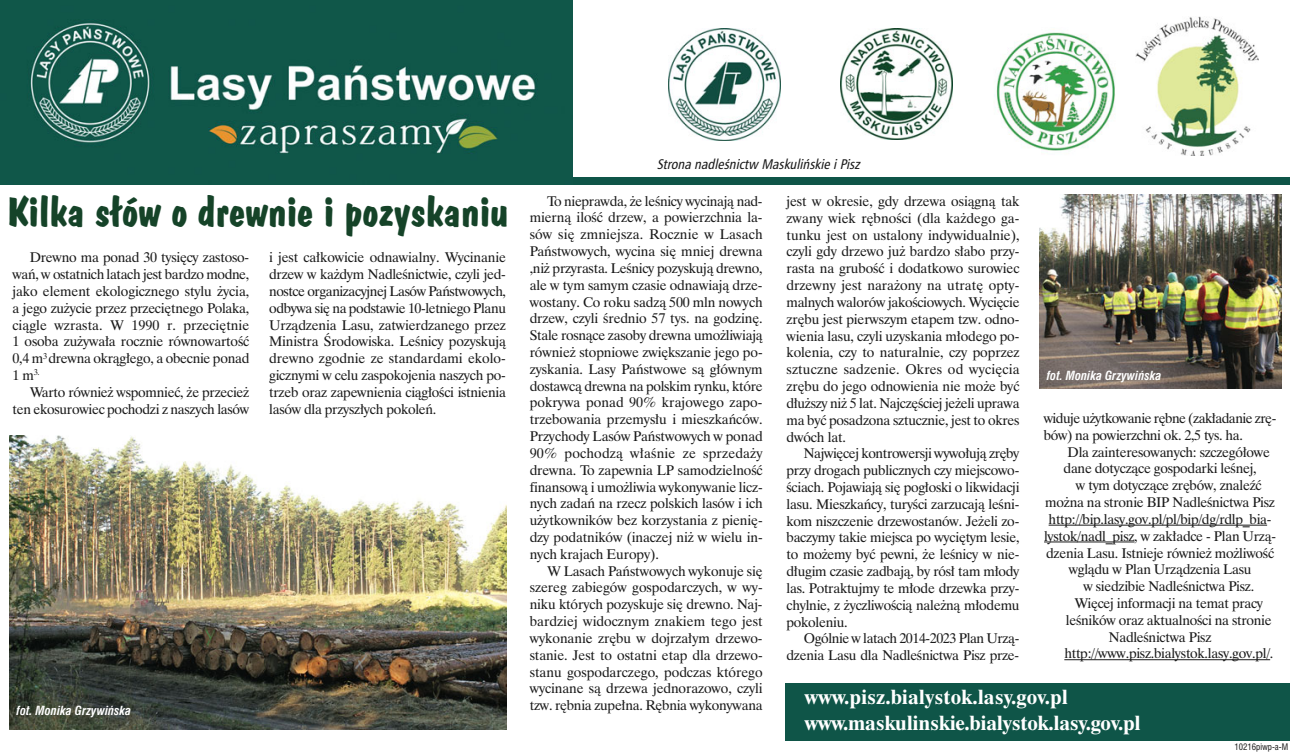
<style>
.page{position:relative;width:1290px;height:755px;background:#fff}
.page>*{position:absolute;margin:0;border:0;box-sizing:border-box;transform-origin:0 0}
.t1{font:42px "Dom Bold EU";color:#154328;scale:1.05 1}
.t2{font:700 21px/26.2px "Dutch 801 EU";letter-spacing:-.015em;color:#fff}
.t3{font:14px/16.8px "Dutch 801 EU";letter-spacing:-.02em;color:#1a1a1a;text-align:justify}
.t4{font:italic 14px "Humnst 777 Cn EU";color:#1a1a1a}
.t5{font:italic 700 12.25px "Swis 721 Cn EU";color:#fff}
.t6{font:8.75px "Swis 721 Cn EU";color:#1a1a1a}
</style>
<div class="page">
<img style="left:1135px;top:16px;width:124px;height:139px">
<img style="left:840px;top:28px;width:112px;height:112px">
<img style="left:994px;top:32px;width:122px;height:119px">
<img style="left:669px;top:29px;width:111px;height:111px">
<div style="left:454px;top:177px;width:836px;height:8px;background:#0f5548"></div>
<img style="left:1px;top:0;width:571px;height:185px">
<div style="left:785px;top:683px;width:505px;height:57px;background:#0f5548"></div>
<img style="left:9px;top:435px;width:498px;height:293px">
<hr style="left:1048px;top:524px;width:219px;height:1px;background:#1a1a1a">
<hr style="left:1044px;top:541px;width:90px;height:1px;background:#1a1a1a">
<hr style="left:1064px;top:658px;width:206px;height:1px;background:#1a1a1a">
<img style="left:1040px;top:194px;width:241px;height:194px">
<h1 class="t1" style="left:7px;top:187px;width:479px">Kilka słów o drewnie i pozyskaniu</h1>
<p class="t3" style="left:13px;top:250px;width:238px;text-indent:17px">Drewno ma ponad 30 tysięcy zastoso&shy;wań, w ostatnich latach jest bardzo modne, jako element ekologicznego stylu życia, a jego zużycie przez przeciętnego Polaka, ciągle wzrasta. W 1990 r. przeciętnie 1 osoba zużywała rocznie równowartość 0,4 m<sup>3</sup> drewna okrągłego, a obecnie ponad 1 m<sup>3.</sup></p>
<p class="t3" style="left:13px;top:385px;width:238px;text-align:right">Warto również wspomnieć, że przecież ten ekosurowiec pochodzi z naszych lasów</p>
<p class="t3" style="left:269px;top:250px;width:238px">i jest całkowicie odnawialny. Wycinanie drzew w każdym Nadleśnictwie, czyli jed&shy;nostce organizacyjnej Lasów Państwowych, odbywa się na podstawie 10-letniego Planu Urządzenia Lasu, zatwierdzanego przez Ministra Środowiska. Leśnicy pozyskują drewno zgodnie ze standardami ekolo&shy;gicznymi w celu zaspokojenia naszych po&shy;trzeb oraz zapewnienia ciągłości istnienia lasów dla przyszłych pokoleń.</p>
<p class="t5" style="left:17px;top:702px;width:116px">fot. Monika Grzywińska</p>
<p class="t4" style="left:657px;top:156px;width:207px">Strona nadleśnictw Maskulińskie i Pisz</p>
<p class="t3" style="left:530px;top:193px;width:234px;text-indent:17px">To nieprawda, że leśnicy wycinają nad&shy;mierną ilość drzew, a powierzchnia la&shy;sów się zmniejsza. Rocznie w Lasach Państwowych, wycina się mniej drewna ,niż przyrasta. Leśnicy pozyskują drewno, ale w tym samym czasie odnawiają drze&shy;wostany. Co roku sadzą 500 mln nowych drzew, czyli średnio 57 tys. na godzinę.<br>Stale rosnące zasoby drewna umożliwiają również stopniowe zwiększanie jego po&shy;zyskania. Lasy Państwowe są głównym dostawcą drewna na polskim rynku, które pokrywa ponad 90% krajowego zapo&shy;trzebowania przemysłu i mieszkańców.<br>Przychody Lasów Państwowych w ponad 90% pochodzą właśnie ze sprzedaży drewna. To zapewnia LP samodzielność finansową i umożliwia wykonywanie licz&shy;nych zadań na rzecz polskich lasów i ich użytkowników bez korzystania z pienię&shy;dzy podatników (inaczej niż w wielu in&shy;nych krajach Europy).</p>
<p class="t3" style="left:530px;top:563px;width:234px;text-indent:17px">W Lasach Państwowych wykonuje się szereg zabiegów gospodarczych, w wy&shy;niku których pozyskuje się drewno. Naj&shy;bardziej widocznym znakiem tego jest wykonanie zrębu w dojrzałym drzewo&shy;stanie. Jest to ostatni etap dla drzewo&shy;stanu gospodarczego, podczas którego wycinane są drzewa jednorazowo, czyli tzw. rębnia zupełna. Rębnia wykonywana</p>
<p class="t3" style="left:786px;top:194px;width:235px">jest w okresie, gdy drzewa osiągną tak zwany wiek rębności (dla każdego ga&shy;tunku jest on ustalony indywidualnie), czyli gdy drzewo już bardzo słabo przy&shy;rasta na grubość i dodatkowo surowiec drzewny jest narażony na utratę opty&shy;malnych walorów jakościowych. Wycięcie zrębu jest pierwszym etapem tzw. odno&shy;wienia lasu, czyli uzyskania młodego po&shy;kolenia, czy to naturalnie, czy poprzez sztuczne sadzenie. Okres od wycięcia zrębu do jego odnowienia nie może być dłuższy niż 5 lat. Najczęściej jeżeli uprawa ma być posadzona sztucznie, jest to okres dwóch lat.</p>
<p class="t3" style="left:786px;top:446px;width:234px;text-indent:17px">Najwięcej kontrowersji wywołują zręby przy drogach publicznych czy miejscowo&shy;ściach. Pojawiają się pogłoski o likwidacji lasu. Mieszkańcy, turyści zarzucają leśni&shy;kom niszczenie drzewostanów. Jeżeli zo&shy;baczymy takie miejsca po wyciętym lesie, to możemy być pewni, że leśnicy w nie&shy;długim czasie zadbają, by rósł tam młody las. Potraktujmy te młode drzewka przy&shy;chylnie, z życzliwością należną młodemu pokoleniu.</p>
<p class="t3" style="left:786px;top:631px;width:234px;text-align:right">Ogólnie w latach 2014-2023 Plan Urzą&shy;dzenia Lasu dla Nadleśnictwa Pisz prze-</p>
<p class="t5" style="left:1047px;top:367px;width:116px">fot. Monika Grzywińska</p>
<p class="t3" style="left:1043px;top:411px;width:234px">widuje użytkowanie rębne (zakładanie zrę&shy;bów) na powierzchni ok. 2,5 tys. ha.</p>
<p class="t3" style="left:1067px;top:444px;width:204px">Dla zainteresowanych: szczegółowe</p>
<p class="t3" style="left:1063px;top:461px;width:195px">dane dotyczące gospodarki leśnej,</p>
<p class="t3" style="left:1076px;top:478px;width:187px">w tym dotyczące zrębów, znaleźć</p>
<p class="t3" style="left:1045px;top:495px;width:231px">można na stronie BIP Nadleśnictwa Pisz</p>
<p class="t3" style="left:1048px;top:511px;width:224px">http://bip.lasy.gov.pl/pl/bip/dg/rdlp_bia-</p>
<p class="t3" style="left:1044px;top:528px;width:233px">lystok/nadl_pisz, w zakładce - Plan Urzą-</p>
<p class="t3" style="left:1046px;top:545px;width:229px">dzenia Lasu. Istnieje również możliwość</p>
<p class="t3" style="left:1069px;top:562px;width:184px">wglądu w Plan Urządzenia Lasu</p>
<p class="t3" style="left:1083px;top:579px;width:172px">w siedzibie Nadleśnictwa Pisz.</p>
<p class="t3" style="left:1074px;top:595px;width:190px">Więcej informacji na temat pracy</p>
<p class="t3" style="left:1066px;top:612px;width:207px">leśników oraz aktualności na stronie</p>
<p class="t3" style="left:1109px;top:629px;width:104px">Nadleśnictwa Pisz</p>
<p class="t3" style="left:1064px;top:646px;width:211px">http://www.pisz.bialystok.lasy.gov.pl/.</p>
<h2 class="t2" style="left:805px;top:683px;width:337px">www.pisz.bialystok.lasy.gov.pl www.maskulinskie.bialystok.lasy.gov.pl</h2>
<p class="t6" style="left:1234px;top:740px;width:55px">10216piwp-a-M</p>
</div>
